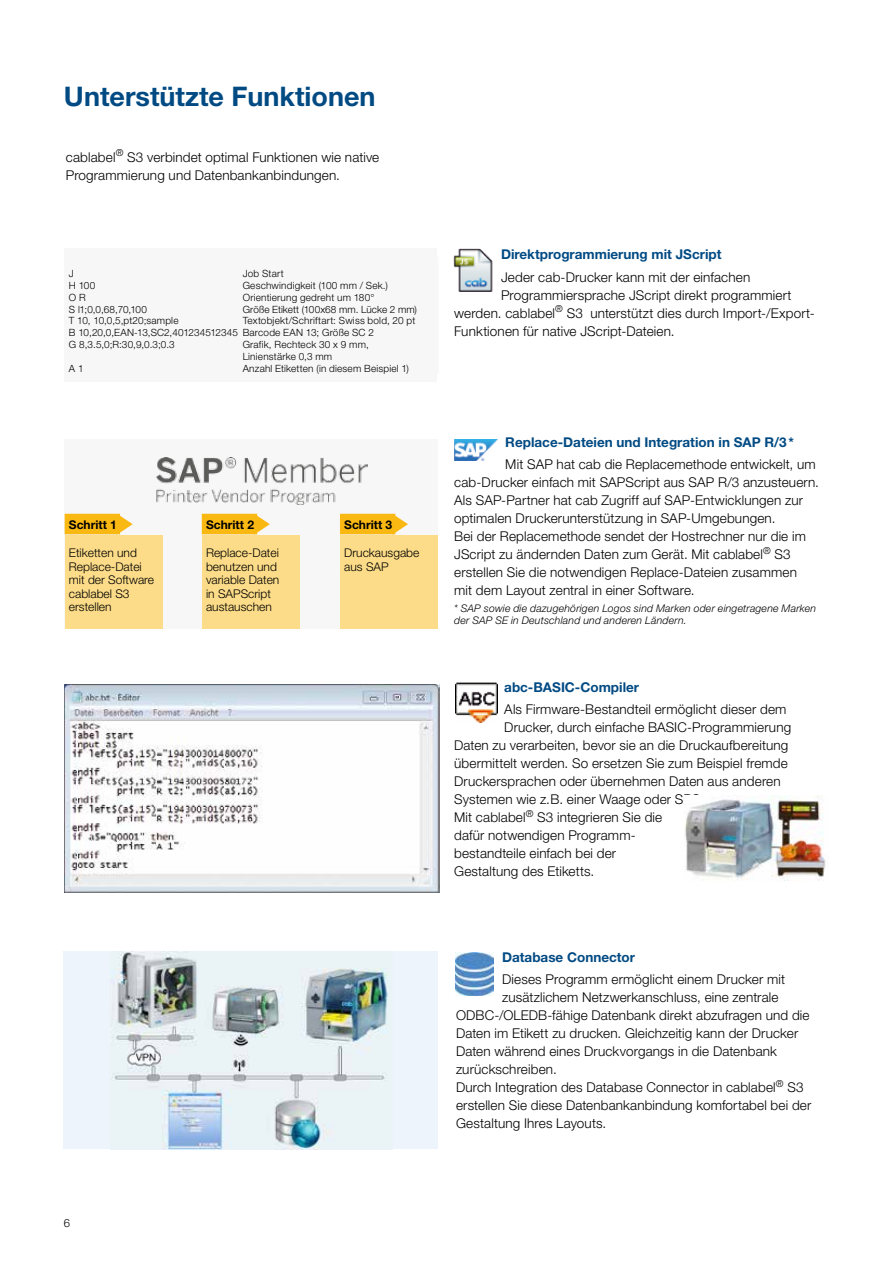
<style>
.page{position:relative;width:893px;height:1263px;background:#fff}
.page>*{position:absolute;margin:0;border:0;box-sizing:border-box;transform-origin:0 0}
.t1{font:700 27px "Helvetica Neue";color:#004a83}
.t2{font:300 13.5px/18px "Helvetica Neue";letter-spacing:.01em;color:#000}
.t3{font:700 13.5px "Helvetica Neue";color:#004a83}
.t4{font:300 12px/13.5px "Helvetica Neue";color:#000}
.t5{font:700 12px "Helvetica Neue";color:#000}
.t6{font:300 11.25px "Helvetica Neue";color:#000}
.t7{font:italic 300 10.5px/12px "Helvetica Neue";letter-spacing:.02em;color:#000}
.t8{font:300 10.05px/11.9px "Helvetica Neue";letter-spacing:.02em;color:#000}
</style>
<div class="page">
<div style="left:65px;top:249px;width:372px;height:133px;background:#f7f7f8"></div>
<img style="left:685px;top:795px;width:141px;height:86px">
<img style="left:64px;top:685px;width:375px;height:207px">
<div style="left:64px;top:439px;width:373px;height:189px;background:#f7f7f8"></div>
<img style="left:156px;top:457px;width:211px;height:48px">
<img style="left:453px;top:249px;width:40px;height:42px">
<svg style="left:65px;top:513px;width:68px;height:22px"></svg>
<div style="left:65px;top:535px;width:97px;height:93px;background:#fcdc88"></div>
<svg style="left:202px;top:513px;width:68px;height:22px"></svg>
<div style="left:202px;top:535px;width:98px;height:93px;background:#fcdc88"></div>
<svg style="left:340px;top:513px;width:68px;height:22px"></svg>
<div style="left:340px;top:535px;width:98px;height:93px;background:#fcdc88"></div>
<img style="left:455px;top:439px;width:42px;height:21px">
<div style="left:64px;top:951px;width:374px;height:198px;background:#edf4fb"></div>
<img style="left:110px;top:951px;width:278px;height:198px">
<img style="left:455px;top:682px;width:43px;height:40px">
<img style="left:456px;top:952px;width:37px;height:43px">
<h1 class="t1" style="left:64px;top:80px;width:313px">Unterstützte Funktionen</h1>
<p class="t2" style="left:66px;top:148px;width:315px">cablabel<sup>®</sup> S3 verbindet optimal Funktionen wie native<br>Programmierung und Datenbankanbindungen.</p>
<p class="t8" style="left:69px;top:267px;width:6px">J</p>
<p class="t8" style="left:243px;top:267px;width:43px">Job Start</p>
<p class="t8" style="left:69px;top:279px;width:28px">H 100</p>
<p class="t8" style="left:243px;top:279px;width:147px">Geschwindigkeit (100 mm / Sek.)</p>
<p class="t8" style="left:69px;top:291px;width:18px">O R</p>
<p class="t8" style="left:243px;top:291px;width:133px">Orientierung gedreht um 180°</p>
<p class="t8" style="left:69px;top:303px;width:80px">S l1;0,0,68,70,100</p>
<p class="t8" style="left:243px;top:303px;width:176px">Größe Etikett (100x68 mm. Lücke 2 mm)</p>
<p class="t8" style="left:69px;top:315px;width:111px">T 10, 10,0,5,pt20;sample</p>
<p class="t8" style="left:69px;top:315px;width:348px;text-indent:174px">Textobjekt/Schriftart: Swiss bold, 20 pt<br>B 10,20,0,EAN-13,SC2,401234512345 Barcode EAN 13; Größe SC 2<br>G 8,3.5,0;R:30,9,0.3;0.3</p>
<p class="t8" style="left:243px;top:338px;width:128px">Grafik, Rechteck 30 x 9 mm,<br>Linienstärke 0,3 mm</p>
<p class="t8" style="left:69px;top:362px;width:16px">A 1</p>
<p class="t8" style="left:243px;top:362px;width:168px">Anzahl Etiketten (in diesem Beispiel 1)</p>
<p class="t5" style="left:69px;top:517px;width:49px">Schritt 1</p>
<p class="t4" style="left:69px;top:546px;width:87px">Etiketten und<br>Replace-Datei mit der Software cablabel S3 erstellen</p>
<p class="t5" style="left:206px;top:517px;width:49px">Schritt 2</p>
<p class="t4" style="left:206px;top:546px;width:75px">Replace-Datei benutzen und variable Daten in SAPScript austauschen</p>
<p class="t5" style="left:344px;top:517px;width:49px">Schritt 3</p>
<p class="t4" style="left:344px;top:546px;width:77px">Druckausgabe aus SAP</p>
<p class="t3" style="left:501px;top:246px;width:222px">Direktprogrammierung mit JScript</p>
<p class="t2" style="left:501px;top:268px;width:251px">Jeder cab-Drucker kann mit der einfachen</p>
<p class="t2" style="left:501px;top:286px;width:292px">Programmiersprache JScript direkt programmiert</p>
<p class="t2" style="left:454px;top:304px;width:362px">werden. cablabel<sup>®</sup> S3 unterstützt dies durch Import-/Export-</p>
<p class="t2" style="left:454px;top:322px;width:222px">Funktionen für native JScript-Dateien.</p>
<p class="t3" style="left:505px;top:434px;width:290px">Replace-Dateien und Integration in SAP R/3*</p>
<p class="t2" style="left:454px;top:455px;width:366px;text-indent:51px">Mit SAP hat cab die Replacemethode entwickelt, um cab-Drucker einfach mit SAPScript aus SAP R/3 anzusteuern.<br>Als SAP-Partner hat cab Zugriff auf SAP-Entwicklungen zur optimalen Druckerunterstützung in SAP-Umgebungen.<br>Bei der Replacemethode sendet der Hostrechner nur die im JScript zu ändernden Daten zum Gerät. Mit cablabel<sup>®</sup> S3 erstellen Sie die notwendigen Replace-Dateien zusammen<br>mit dem Layout zentral in einer Software.</p>
<p class="t7" style="left:454px;top:602px;width:364px">* SAP sowie die dazugehörigen Logos sind Marken oder eingetragene Marken der SAP SE in Deutschland und anderen Ländern.</p>
<p class="t3" style="left:504px;top:679px;width:136px">abc-BASIC-Compiler</p>
<p class="t2" style="left:504px;top:700px;width:284px">Als Firmware-Bestandteil ermöglicht dieser dem</p>
<p class="t2" style="left:504px;top:718px;width:288px">Drucker, durch einfache BASIC-Programmierung</p>
<p class="t2" style="left:454px;top:736px;width:336px">Daten zu verarbeiten, bevor sie an die Druckaufbereitung</p>
<p class="t2" style="left:454px;top:754px;width:335px">übermittelt werden. So ersetzen Sie zum Beispiel fremde</p>
<p class="t2" style="left:454px;top:772px;width:328px">Druckersprachen oder übernehmen Daten aus anderen</p>
<p class="t2" style="left:454px;top:790px;width:252px">Systemen wie z.B. einer Waage oder SPS.</p>
<p class="t2" style="left:454px;top:808px;width:210px">Mit cablabel<sup>®</sup> S3 integrieren Sie die</p>
<p class="t2" style="left:454px;top:826px;width:183px">dafür notwendigen Programm-</p>
<p class="t2" style="left:454px;top:844px;width:164px">bestandteile einfach bei der</p>
<p class="t2" style="left:454px;top:862px;width:142px">Gestaltung des Etiketts.</p>
<p class="t3" style="left:502px;top:949px;width:135px">Database Connector</p>
<p class="t2" style="left:502px;top:970px;width:284px">Dieses Programm ermöglicht einem Drucker mit</p>
<p class="t2" style="left:502px;top:988px;width:278px">zusätzlichem Netzwerkanschluss, eine zentrale</p>
<p class="t2" style="left:456px;top:1006px;width:355px">ODBC-/OLEDB-fähige Datenbank direkt abzufragen und die</p>
<p class="t2" style="left:456px;top:1024px;width:344px">Daten im Etikett zu drucken. Gleichzeitig kann der Drucker</p>
<p class="t2" style="left:456px;top:1042px;width:322px">Daten während eines Druckvorgangs in die Datenbank</p>
<p class="t2" style="left:456px;top:1060px;width:102px">zurückschreiben.</p>
<p class="t2" style="left:456px;top:1078px;width:349px">Durch Integration des Database Connector in cablabel<sup>®</sup> S3</p>
<p class="t2" style="left:456px;top:1096px;width:357px">erstellen Sie diese Datenbankanbindung komfortabel bei der</p>
<p class="t2" style="left:456px;top:1114px;width:152px">Gestaltung Ihres Layouts.</p>
<p class="t6" style="left:64px;top:1216px;width:8px">6</p>
</div>
